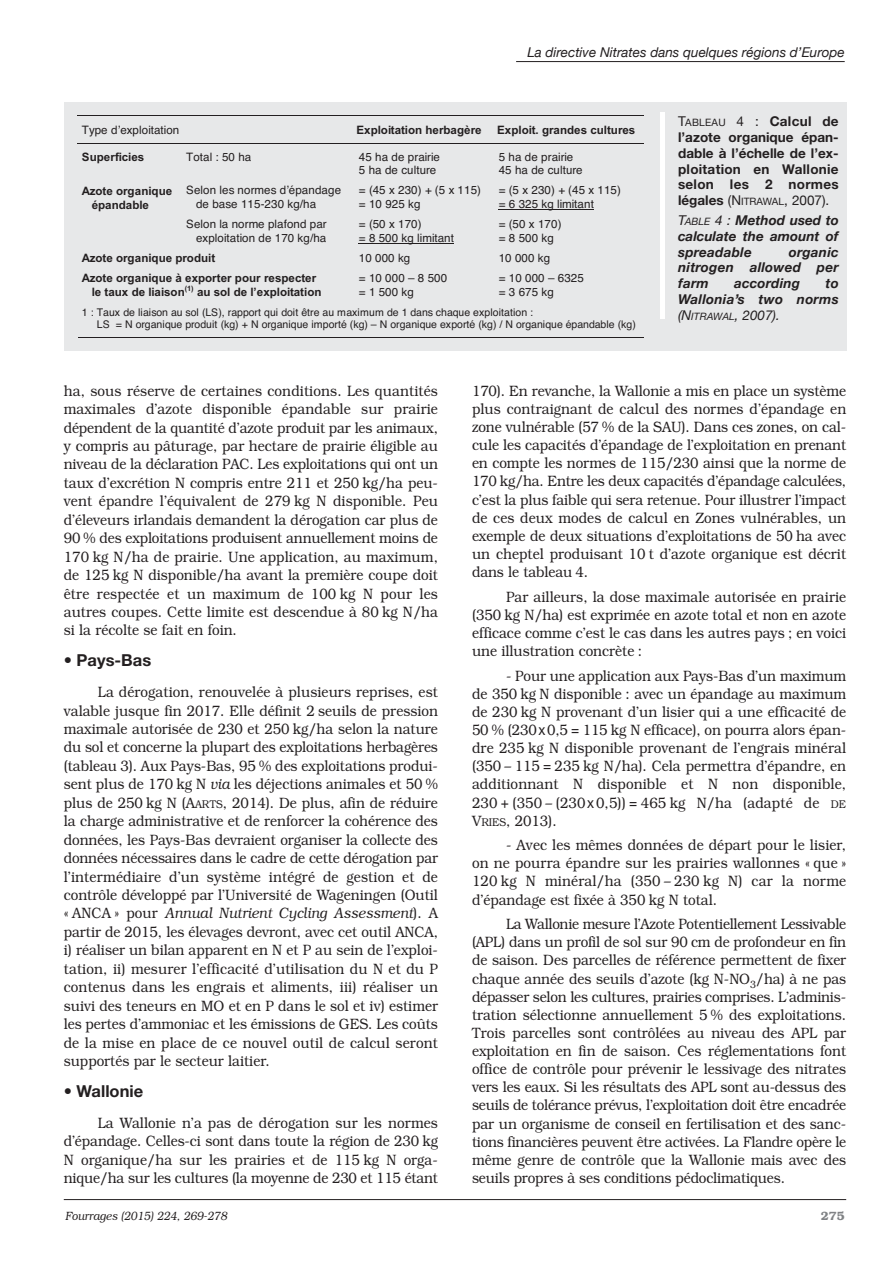
<style>
.page{position:relative;width:893px;height:1263px;background:#fff}
.page>*{position:absolute;margin:0;border:0;box-sizing:border-box;transform-origin:0 0}
.t1{font:700 16.5px "Helvetica Neue";color:#231f20}
.t2{font:300 15px/18.1px "Bookman";color:#231f20;text-align:justify;scale:.9 1}
.t3{font:italic 700 13.5px/15.8px "Helvetica Neue";letter-spacing:.02em;color:#231f20;text-align:justify}
.t4{font:700 13.5px/15.8px "Helvetica Neue";letter-spacing:.02em;color:#231f20;text-align:justify}
.t5{font:italic 13.5px "Helvetica Neue";color:#231f20}
.t6{font:italic 300 12px "Bookman";color:#231f20;scale:.9 1}
.t7{font:600 12px "Bookman";color:#808285}
.t8{font:11.55px/13.6px "Helvetica";letter-spacing:.005em;color:#231f20}
.t9{font:700 11.55px/14.1px "Arial";color:#231f20}
.t10{font:10.65px/12.1px "Helvetica";letter-spacing:-.01em;color:#231f20}
.t11{font:700 7.35px "Arial";color:#231f20}
.s1{font-weight:400}
.s2{font-weight:400;font-size:10.2px}
.s3{font-style:italic}
.s4{font-size:11.25px}
.s5{font-family:"Helvetica Neue";font-weight:400}
</style>
<div class="page">
<hr style="left:516px;top:61px;width:329px;height:1px;background:#231f20">
<hr style="left:64px;top:1199px;width:782px;height:1px;background:#231f20">
<div style="left:64px;top:102px;width:782px;height:249px;background:#e7e8e9"></div>
<div style="left:660px;top:112px;width:5px;height:206px;background:#fff"></div>
<hr style="left:78px;top:116px;width:271px;height:1px;background:#231f20">
<hr style="left:349px;top:116px;width:140px;height:1px;background:#231f20">
<hr style="left:489px;top:116px;width:154px;height:1px;background:#231f20">
<hr style="left:78px;top:143px;width:104px;height:1px;background:#231f20">
<hr style="left:182px;top:143px;width:167px;height:1px;background:#231f20">
<hr style="left:349px;top:143px;width:140px;height:1px;background:#231f20">
<hr style="left:489px;top:143px;width:154px;height:1px;background:#231f20">
<hr style="left:499px;top:209px;width:95px;height:1px;background:#231f20">
<hr style="left:359px;top:243px;width:95px;height:1px;background:#231f20">
<hr style="left:78px;top:337px;width:565px;height:1px;background:#231f20">
<p class="t5" style="left:527px;top:44px;width:319px">La directive Nitrates dans quelques régions d’Europe</p>
<p class="t8" style="left:82px;top:123px;width:99px">Type dʼexploitation</p>
<p class="t9" style="left:356px;top:123px;width:127px">Exploitation herbagère</p>
<p class="t9" style="left:497px;top:123px;width:140px">Exploit. grandes cultures</p>
<p class="t9" style="left:82px;top:150px;width:64px">Superficies</p>
<p class="t8" style="left:186px;top:150px;width:67px">Total : 50 ha</p>
<p class="t8" style="left:359px;top:150px;width:83px">45 ha de prairie<br>5 ha de culture</p>
<p class="t8" style="left:499px;top:150px;width:85px">5 ha de prairie<br>45 ha de culture</p>
<p class="t8" style="left:196px;top:184px;width:147px;text-indent:-10px">Selon les normes dʼépandage de base 115-230 kg/ha</p>
<p class="t8" style="left:359px;top:184px;width:124px">= (45 x 230) + (5 x 115) = 10 925 kg</p>
<p class="t8" style="left:499px;top:184px;width:124px">= (5 x 230) + (45 x 115) = 6 325 kg limitant</p>
<p class="t9" style="left:92px;top:184px;width:82px;text-indent:-10px">Azote organique épandable</p>
<p class="t8" style="left:186px;top:218px;width:142px;text-align:right">Selon la norme plafond par exploitation de 170 kg/ha</p>
<p class="t8" style="left:359px;top:218px;width:97px">= (50 x 170)<br>= 8 500 kg limitant</p>
<p class="t8" style="left:499px;top:218px;width:64px">= (50 x 170) = 8 500 kg</p>
<p class="t9" style="left:82px;top:251px;width:135px">Azote organique produit</p>
<p class="t8" style="left:359px;top:251px;width:53px">10 000 kg</p>
<p class="t8" style="left:499px;top:251px;width:53px">10 000 kg</p>
<p class="t9" style="left:92px;top:271px;width:226px;text-indent:-10px">Azote organique à exporter pour respecter le taux de liaison</p>
<p class="t8" style="left:359px;top:271px;width:90px">= 10 000 – 8 500 = 1 500 kg</p>
<p class="t8" style="left:499px;top:271px;width:87px">= 10 000 – 6325 = 3 675 kg</p>
<p class="t10" style="left:97px;top:307px;width:540px;text-indent:-15px">1 : Taux de liaison au sol (LS), rapport qui doit être au maximum de 1 dans chaque exploitation :<br>LS = N organique produit (kg) + N organique importé (kg) – N organique exporté (kg) / N organique épandable (kg)</p>
<p class="t11" style="left:185px;top:283px;width:10px">(1)</p>
<p class="t9" style="left:197px;top:286px;width:126px">au sol de l’exploitation</p>
<p class="t4" style="left:678px;top:115px;width:162px"><span class="s1">T</span><span class="s2">ABLEAU</span> <span class="s1">4 :</span> Calcul de l’azote organique épan&shy;dable à l’échelle de l’ex&shy;ploitation en Wallonie selon les 2 normes légales <span class="s1">(N</span><span class="s2">ITRAwAL</span><span class="s1">, 2007).</span></p>
<p class="t3" style="left:678px;top:212px;width:162px"><span class="s1">T</span><span class="s2">ABLE</span> <span class="s1">4 :</span> Method used to calculate the amount of spreadable</p>
<p class="t3" style="left:678px;top:244px;width:162px;text-indent:111px">organic nitrogen allowed per farm</p>
<p class="t3" style="left:734px;top:275px;width:68px">according</p>
<p class="t3" style="left:678px;top:275px;width:162px;text-indent:147px">to Wallonia’s two norms <span class="s1">(N</span><span class="s2">ITRAWAL</span><span class="s1">, 2007).</span></p>
<p class="t2" style="left:64px;top:381px;width:417px">ha, sous réserve de certaines conditions. Les quantités maximales d’azote disponible épandable sur prairie dépendent de la quantité d’azote produit par les animaux, y compris au pâturage, par hectare de prairie éligible au niveau de la déclaration PAC. Les exploitations qui ont un taux d’excrétion N compris entre 211 et 250 kg/ha peu&shy;vent épandre l’équivalent de 279 kg N disponible. Peu d’éleveurs irlandais demandent la dérogation car plus de 90 % des exploitations produisent annuellement moins de 170 kg N/ha de prairie. Une application, au maximum, de 125 kg N disponible/ha avant la première coupe doit être respectée et un maximum de 100 kg N pour les autres coupes. Cette limite est descendue à 80 kg N/ha si la récolte se fait en foin.</p>
<p class="t1" style="left:64px;top:654px;width:89px">• Pays-Bas</p>
<p class="t2" style="left:64px;top:683px;width:417px;text-indent:34px">La dérogation, renouvelée à plusieurs reprises, est valable jusque fin 2017. Elle définit 2 seuils de pression maximale autorisée de 230 et 250 kg/ha selon la nature du sol et concerne la plupart des exploitations herbagères (tableau 3). Aux Pays-Bas, 95 % des exploitations produi&shy;sent plus de 170 kg N <span class="s3">via</span> les déjections animales et 50 % plus de 250 kg N (A<span class="s4">ARTS</span>, 2014). De plus, afin de réduire la charge administrative et de renforcer la cohérence des données, les Pays-Bas devraient organiser la collecte des données nécessaires dans le cadre de cette dérogation par l’intermédiaire d’un système intégré de gestion et de contrôle développé par l’Université de Wageningen (Outil « ANCA » pour <span class="s3">Annual Nutrient Cycling Assessment</span>). A partir de 2015, les élevages devront, avec cet outil ANCA, i) réaliser un bilan apparent en N et P au sein de l’exploi&shy;tation, ii) mesurer l’efficacité d’utilisation du N et du P contenus dans les engrais et aliments, iii) réaliser un suivi des teneurs en MO et en P dans le sol et iv) estimer les pertes d’ammoniac et les émissions de GES. Les coûts de la mise en place de ce nouvel outil de calcul seront supportés par le secteur laitier.</p>
<p class="t1" style="left:64px;top:1085px;width:81px">• Wallonie</p>
<p class="t2" style="left:64px;top:1113px;width:417px;text-indent:34px">La Wallonie n’a pas de dérogation sur les normes d’épandage. Celles-ci sont dans toute la région de 230 kg N organique/ha sur les prairies et de 115 kg N orga&shy;nique/ha sur les cultures (la moyenne de 230 et 115 étant</p>
<p class="t2" style="left:472px;top:381px;width:417px">170). En revanche, la Wallonie a mis en place un système plus contraignant de calcul des normes d’épandage en zone vulnérable (57 % de la SAU). Dans ces zones, on cal&shy;cule les capacités d’épandage de l’exploitation en prenant en compte les normes de 115/230 ainsi que la norme de 170 kg/ha. Entre les deux capacités d’épandage calculées, c’est la plus faible qui sera retenue. Pour illustrer l’impact de ces deux modes de calcul en Zones vulnérables, un exemple de deux situations d’exploitations de 50 ha avec un cheptel produisant 10 t d’azote organique est décrit dans le tableau 4.</p>
<p class="t2" style="left:472px;top:587px;width:417px;text-indent:34px">Par ailleurs, la dose maximale autorisée en prairie (350 kg N/ha) est exprimée en azote total et non en azote efficace comme c’est le cas dans les autres pays ; en voici une illustration concrète :</p>
<p class="t2" style="left:472px;top:666px;width:417px;text-indent:34px">- Pour une application aux Pays-Bas d’un maximum de 350 kg N disponible : avec un épandage au maximum de 230 kg N provenant d’un lisier qui a une efficacité de 50 % (230<span class="s5">x</span>0,5 = 115 kg N efficace), on pourra alors épan&shy;dre 235 kg N disponible provenant de l’engrais minéral (350 – 115 = 235 kg N/ha). Cela permettra d’épandre, en additionnant N disponible et N non disponible, 230 + (350 – (230<span class="s5">x</span>0,5)) = 465 kg N/ha (adapté de <span class="s4">DE </span>V<span class="s4">RIES</span>, 2013).</p>
<p class="t2" style="left:472px;top:836px;width:417px;text-indent:34px">- Avec les mêmes données de départ pour le lisier, on ne pourra épandre sur les prairies wallonnes « que » 120 kg N minéral/ha (350 – 230 kg N) car la norme d’épandage est fixée à 350 kg N total.</p>
<p class="t2" style="left:472px;top:915px;width:417px;text-indent:34px">La Wallonie mesure l’Azote Potentiellement Lessivable (APL) dans un profil de sol sur 90 cm de profondeur en fin de saison. Des parcelles de référence permettent de fixer chaque année des seuils d’azote (kg N-NO<sub>3</sub>/ha) à ne pas dépasser selon les cultures, prairies comprises. L’adminis&shy;tration sélectionne annuellement 5 % des exploitations.<br>Trois parcelles sont contrôlées au niveau des APL par exploitation en fin de saison. Ces réglementations font office de contrôle pour prévenir le lessivage des nitrates vers les eaux. Si les résultats des APL sont au-dessus des seuils de tolérance prévus, l’exploitation doit être encadrée par un organisme de conseil en fertilisation et des sanc&shy;tions financières peuvent être activées. La Flandre opère le même genre de contrôle que la Wallonie mais avec des seuils propres à ses conditions pédoclimatiques.</p>
<p class="t6" style="left:65px;top:1209px;width:181px">Fourrages (2015) 224, 269-278</p>
<p class="t7" style="left:821px;top:1209px;width:25px">275</p>
</div>
